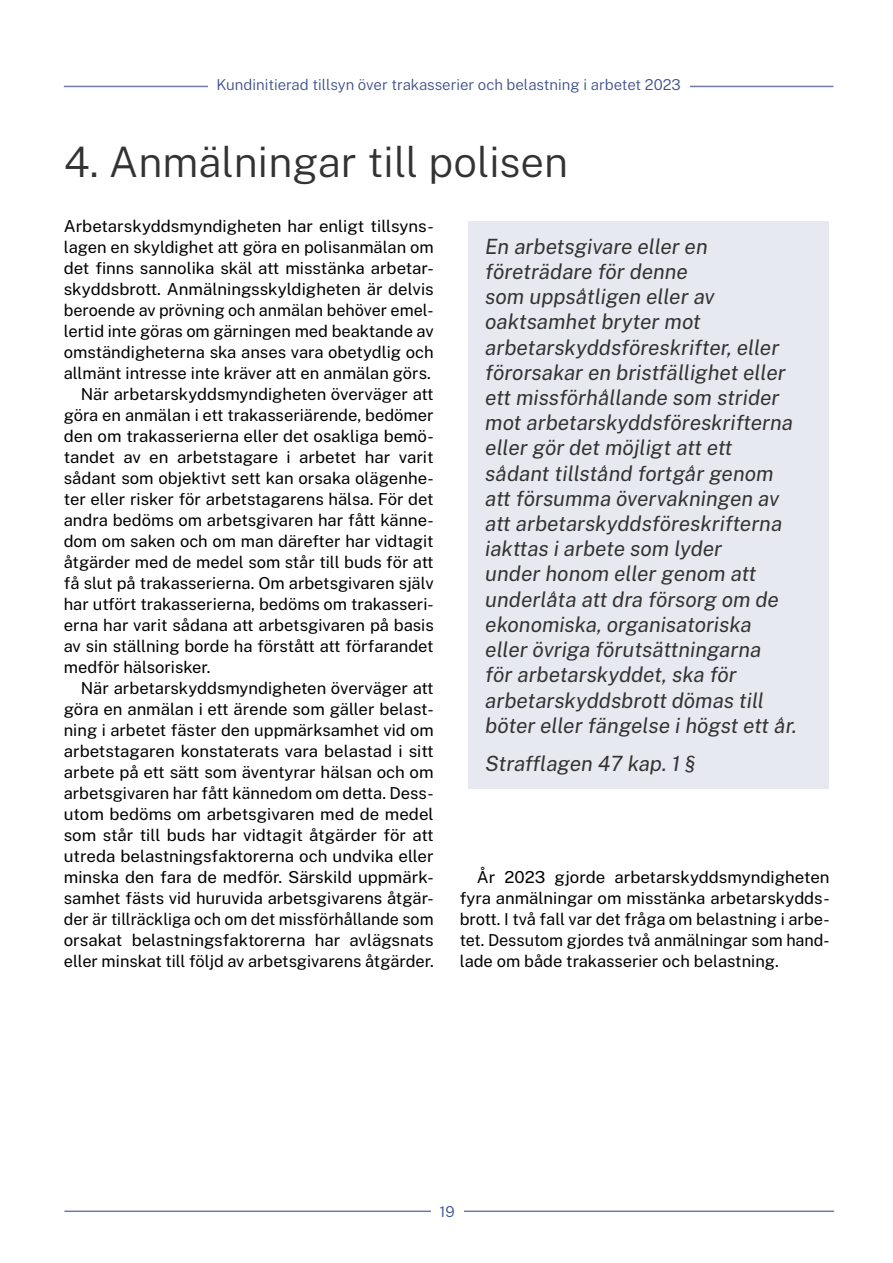
<style>
.page{position:relative;width:893px;height:1263px;background:#fff}
.page>*{position:absolute;margin:0;border:0;box-sizing:border-box;transform-origin:0 0}
.Otsikko{font:300 42px "Public Sans";color:#333}
.Nosto_lakiteksti{font:italic 21px/25.2px "Public Sans";color:#333}
.Leipis{font:16.5px/21px "Public Sans";color:#000;text-align:justify}
.Alkuleipis{font:16.5px/21px "Public Sans";color:#000}
.t1{font:300 15px "Public Sans";color:#3e508a}
</style>
<div class="page">
<hr style="left:64px;top:86px;width:769px;height:1px;background:#6e7ca7">
<div style="left:208px;top:68px;width:481px;height:34px;background:#fff"></div>
<hr style="left:64px;top:1210px;width:770px;height:2px;background:#6e7ca7">
<div style="left:431px;top:1194px;width:32px;height:35px;background:#fff"></div>
<div style="left:468px;top:221px;width:361px;height:529px;background:#e7e9f0"></div>
<div style="left:468px;top:738px;width:361px;height:50px;background:#e7e9f0"></div>
<p class="t1" style="left:216px;top:75px;width:466px">Kundinitierad tillsyn över trakasserier och belastning i arbetet 2023</p>
<h2 class="Otsikko" style="left:64px;top:132px;width:506px">4. Anmälningar till polisen</h2>
<p class="Alkuleipis" style="left:64px;top:215px;width:371px">Arbetarskyddsmyndigheten har enligt tillsyns&shy;lagen en skyldighet att göra en polisanmälan om det finns sannolika skäl att misstänka arbetar&shy;skyddsbrott. Anmälningsskyldigheten är delvis beroende av prövning och anmälan behöver emel&shy;lertid inte göras om gärningen med beaktande av omständigheterna ska anses vara obetydlig och allmänt intresse inte kräver att en anmälan görs.</p>
<p class="Leipis" style="left:64px;top:383px;width:371px;text-indent:17px">När arbetarskyddsmyndigheten överväger att göra en anmälan i ett trakasseriärende, bedömer den om trakasserierna eller det osakliga bemö&shy;tandet av en arbetstagare i arbetet har varit sådant som objektivt sett kan orsaka olägenhe&shy;ter eller risker för arbetstagarens hälsa. För det andra bedöms om arbetsgivaren har fått känne&shy;dom om saken och om man därefter har vidtagit åtgärder med de medel som står till buds för att få slut på trakasserierna. Om arbetsgivaren själv har utfört trakasserierna, bedöms om trakasseri&shy;erna har varit sådana att arbetsgivaren på basis av sin ställning borde ha förstått att förfarandet medför hälsorisker.</p>
<p class="Leipis" style="left:64px;top:677px;width:371px;text-indent:17px">När arbetarskyddsmyndigheten överväger att göra en anmälan i ett ärende som gäller belast&shy;ning i arbetet fäster den uppmärksamhet vid om arbetstagaren konstaterats vara belastad i sitt arbete på ett sätt som äventyrar hälsan och om arbetsgivaren har fått kännedom om detta. Dess&shy;utom bedöms om arbetsgivaren med de medel som står till buds har vidtagit åtgärder för att utreda belastningsfaktorerna och undvika eller minska den fara de medför. Särskild uppmärk&shy;samhet fästs vid huruvida arbetsgivarens åtgär&shy;der är tillräckliga och om det missförhållande som orsakat belastningsfaktorerna har avlägsnats eller minskat till följd av arbetsgivarens åtgärder.</p>
<p class="Nosto_lakiteksti" style="left:485px;top:233px;width:313px">En arbetsgivare eller en företrädare för denne<br>som uppsåtligen eller av oaktsamhet bryter mot arbetarskyddsföreskrifter, eller förorsakar en bristfällighet eller ett missförhållande som strider mot arbetarskyddsföreskrifterna eller gör det möjligt att ett sådant tillstånd fortgår genom att försumma övervakningen av att arbetarskyddsföreskrifterna iakttas i arbete som lyder<br>under honom eller genom att underlåta att dra försorg om de ekonomiska, organisatoriska eller övriga förutsättningarna<br>för arbetarskyddet, ska för arbetarskyddsbrott dömas till böter eller fängelse i högst ett år.</p>
<p class="Nosto_lakiteksti" style="left:485px;top:749px;width:211px">Strafflagen 47 kap. 1 §</p>
<p class="Leipis" style="left:460px;top:866px;width:371px;text-indent:17px">År 2023 gjorde arbetarskyddsmyndigheten fyra anmälningar om misstänka arbetarskydds&shy;brott. I två fall var det fråga om belastning i arbe&shy;tet. Dessutom gjordes två anmälningar som hand&shy;lade om både trakasserier och belastning.</p>
<p class="t1" style="left:440px;top:1201px;width:17px">19</p>
</div>
